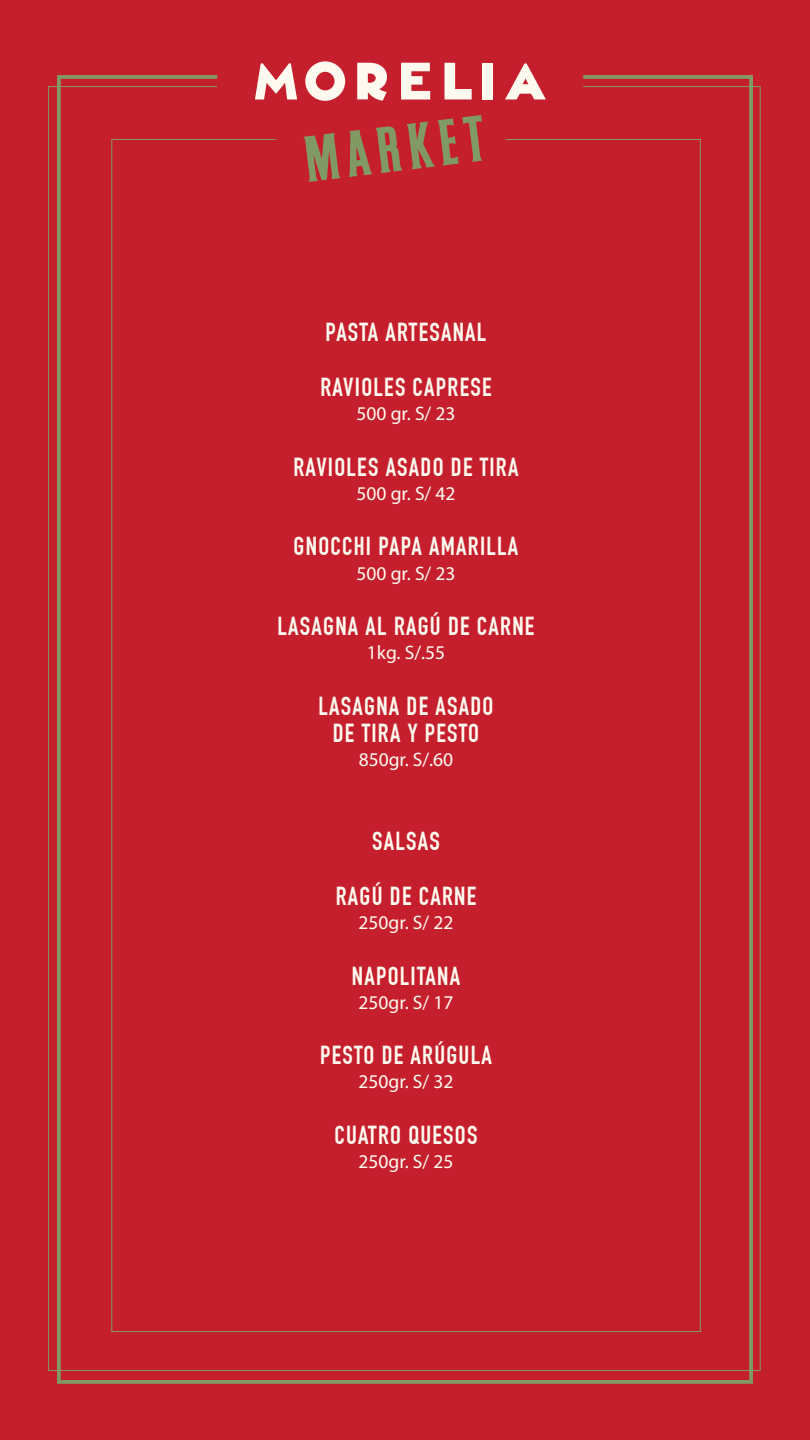
<style>
.page{position:relative;width:810px;height:1440px;background:#c51f2e}
.page>*{position:absolute;margin:0;border:0;box-sizing:border-box;transform-origin:0 0}
.t1{font:300 60.53px "Coliseum";color:#819a63}
.t2{font:700 25.5px/55.5px "DIN Condensed";letter-spacing:.05em;color:#fffaef;text-align:center}
.t3{font:19.5px "Myriad Pro";color:#fffaef}
</style>
<div class="page">
<div style="left:217px;top:38px;width:366px;height:83px;background:#c51f2e"></div>
<div style="left:276px;top:128px;width:230px;height:112px;background:#c51f2e"></div>
<div style="left:482px;top:63px;width:11px;height:36px;background:#fffaef"></div>
<svg style="left:505px;top:63px;width:41px;height:36px"></svg>
<svg style="left:255px;top:61px;width:229px;height:420px"></svg>
<h1 class="t1" style="left:302px;top:126px;width:180px;rotate:-7deg">MARKET</h1>
<p class="t2" style="left:320px;top:304px;width:173px;text-align:left">PASTA ARTESANAL<br>RAVIOLES CAPRESE</p>
<p class="t3" style="left:357px;top:402px;width:100px">500 gr. S/ 23</p>
<p class="t2" style="left:293px;top:439px;width:227px">RAVIOLES ASADO DE TIRA</p>
<p class="t3" style="left:357px;top:481px;width:100px">500 gr. S/ 42</p>
<p class="t2" style="left:294px;top:519px;width:226px">GNOCCHI PAPA AMARILLA</p>
<p class="t3" style="left:357px;top:561px;width:100px">500 gr. S/ 23</p>
<p class="t2" style="left:278px;top:599px;width:258px">LASAGNA AL RAGÚ DE CARNE</p>
<p class="t3" style="left:367px;top:641px;width:80px">1kg. S/.55</p>
<p class="t2" style="left:319px;top:692px;width:176px;line-height:27.8px">LASAGNA DE ASADO<br>DE TIRA Y PESTO</p>
<p class="t3" style="left:359px;top:748px;width:96px">850gr. S/.60</p>
<p class="t2" style="left:336px;top:813px;width:142px">SALSAS<br>RAGÚ DE CARNE</p>
<p class="t3" style="left:359px;top:911px;width:96px">250gr. S/ 22</p>
<p class="t2" style="left:352px;top:948px;width:110px">NAPOLITANA</p>
<p class="t3" style="left:359px;top:990px;width:96px">250gr. S/ 17</p>
<p class="t2" style="left:320px;top:1028px;width:173px">PESTO DE ARÚGULA</p>
<p class="t3" style="left:359px;top:1070px;width:96px">250gr. S/ 32</p>
<p class="t2" style="left:335px;top:1107px;width:144px">CUATRO QUESOS</p>
<p class="t3" style="left:359px;top:1150px;width:96px">250gr. S/ 25</p>
</div>
